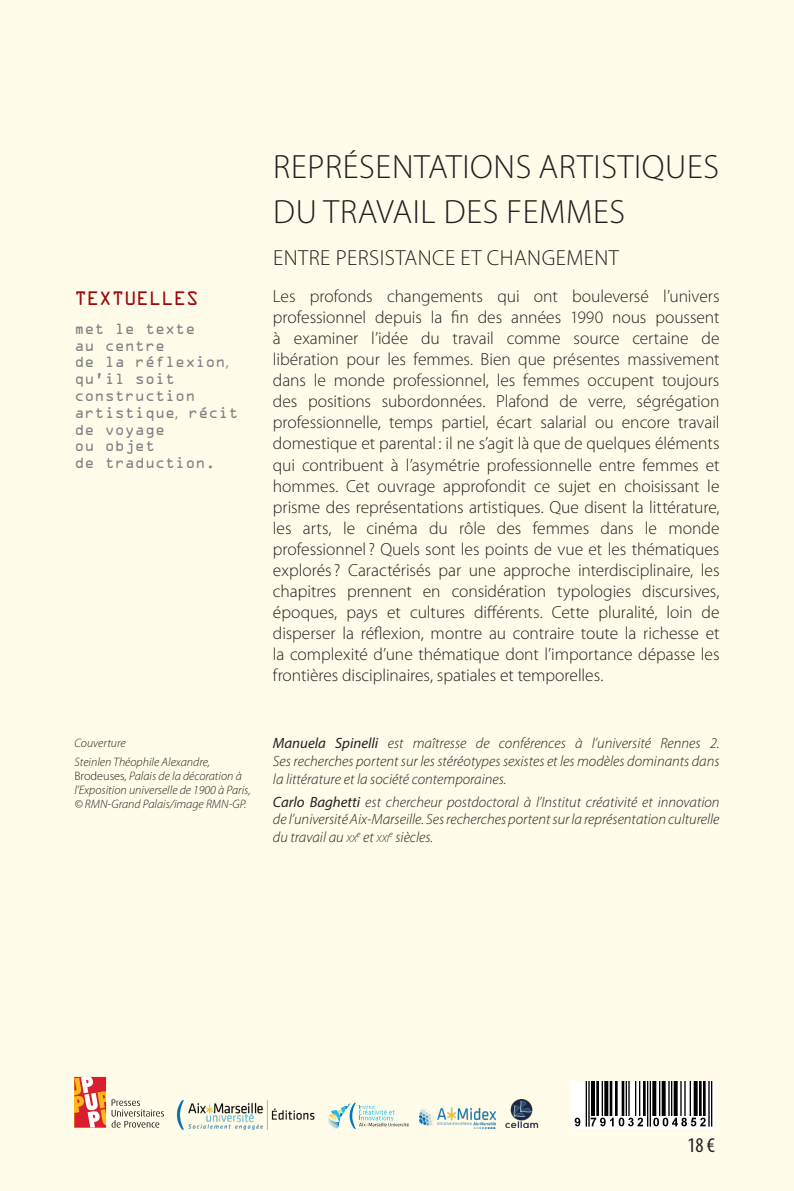
<style>
.page{position:relative;width:794px;height:1191px;background:#fffde9}
.page>*{position:absolute;margin:0;border:0;box-sizing:border-box;transform-origin:0 0}
.t1{font:300 33.77px/45.5px "Myriad Pro";letter-spacing:.02em;color:#231f20}
.t2{font:300 21.88px "Myriad Pro";letter-spacing:.02em;color:#231f20}
._10-PUP-4EME-PRIX{font:condensed 21px "Myriad Pro";color:#231f20}
.Textes{font:300 17.5px/21px "Myriad Pro";letter-spacing:-.005em;color:#231f20;text-align:justify}
.t3{font:17.5px "OCRA Std";letter-spacing:-.01em;color:#9d070d}
.Textes-2{font:italic 300 14.88px/17.8px "Myriad Pro";color:#231f20;text-align:justify}
.t4{font:14px/16.8px "OCRA Std";color:#808285}
._06-PUP-4EME-LEGENDE{font:italic 300 12.25px/14px "Myriad Pro";color:#231f20}
.Textes-3{font:italic 300 10.33px "Myriad Pro";color:#231f20}
.s1{font-family:"Myriad Pro"}
.s2{font-style:normal}
.s3{font-weight:400}
.s4{font-size:10.33px}
.s5{font-size:14.88px}
</style>
<div class="page">
<img style="left:571px;top:1081px;width:143px;height:47px">
<img style="left:176px;top:1100px;width:139px;height:29px">
<svg style="left:112px;top:1099px;width:52px;height:28px"></svg>
<svg style="left:74px;top:1077px;width:32px;height:50px;background:#ea7a5b"></svg>
<svg style="left:327px;top:1102px;width:82px;height:27px"></svg>
<img style="left:506px;top:1099px;width:33px;height:28px">
<img style="left:419px;top:1108px;width:76px;height:20px">
<p class="t3" style="left:74px;top:290px;width:126px">TEXTUELLES</p>
<p class="t4" style="left:74px;top:321px;width:166px">met le texte<br>au centre<br>de la réflexion<span class="s1">, </span>qu’il soit construction artistique<span class="s1">,</span> récit de voyage</p>
<p class="t4" style="left:74px;top:439px;width:143px">ou objet<br>de traduction.</p>
<p class="_06-PUP-4EME-LEGENDE" style="left:74px;top:736px;width:53px">Couverture</p>
<p class="_06-PUP-4EME-LEGENDE" style="left:74px;top:755px;width:178px">Steinlen Théophile Alexandre, <span class="s2">Brodeuses</span>, Palais de la décoration à l’Exposition universelle de 1900 à Paris, © RMN-Grand Palais/image RMN-GP.</p>
<p class="t1" style="left:273px;top:144px;width:447px">REPRÉSENTATIONS ARTISTIQUES<br>DU TRAVAIL DES FEMMES</p>
<p class="t2" style="left:273px;top:245px;width:347px">ENTRE PERSISTANCE ET CHANGEMENT</p>
<p class="Textes" style="left:273px;top:286px;width:448px">Les profonds changements qui ont bouleversé l’univers professionnel depuis la fin des années 1990 nous poussent à examiner l’idée du travail comme source certaine de libération pour les femmes. Bien que présentes massivement dans le monde professionnel, les femmes occupent toujours des positions subordonnées. Plafond de verre, ségrégation professionnelle, temps partiel, écart salarial ou encore travail domestique et parental : il ne s’agit là que de quelques éléments qui contribuent à l’asymétrie professionnelle entre femmes et hommes. Cet ouvrage approfondit ce sujet en choisissant le prisme des représentations artistiques. Que disent la littérature, les arts, le cinéma du rôle des femmes dans le monde professionnel? Quels sont les points de vue et les thématiques explorés? Caractérisés par une approche interdisciplinaire, les chapitres prennent en considération typologies discursives, époques, pays et cultures différents. Cette pluralité, loin de disperser la réflexion, montre au contraire toute la richesse et la complexité d’une thématique dont l’importance dépasse les frontières disciplinaires, spatiales et temporelles.</p>
<p class="Textes-2" style="left:273px;top:734px;width:448px"><span class="s3">Manuela Spinelli</span> est maîtresse de conférences à l’université Rennes 2.<br>Ses recherches portent sur les stéréotypes sexistes et les modèles dominants dans la littérature et la société contemporaines.</p>
<p class="Textes-2" style="left:273px;top:793px;width:448px"><span class="s3">Carlo Baghetti</span> est chercheur postdoctoral à l’Institut créativité et innovation de l’université Aix-Marseille. Ses recherches portent sur la représentation culturelle du travail au <span class="s4">XX</span></p>
<p class="Textes-3" style="left:357px;top:833px;width:34px"><sup>e</sup> <span class="s5">et</span> XXI</p>
<p class="Textes-2" style="left:389px;top:829px;width:46px"><sup>e</sup> siècles.</p>
<p class="_10-PUP-4EME-PRIX" style="left:687px;top:1132px;width:29px">18€</p>
</div>
